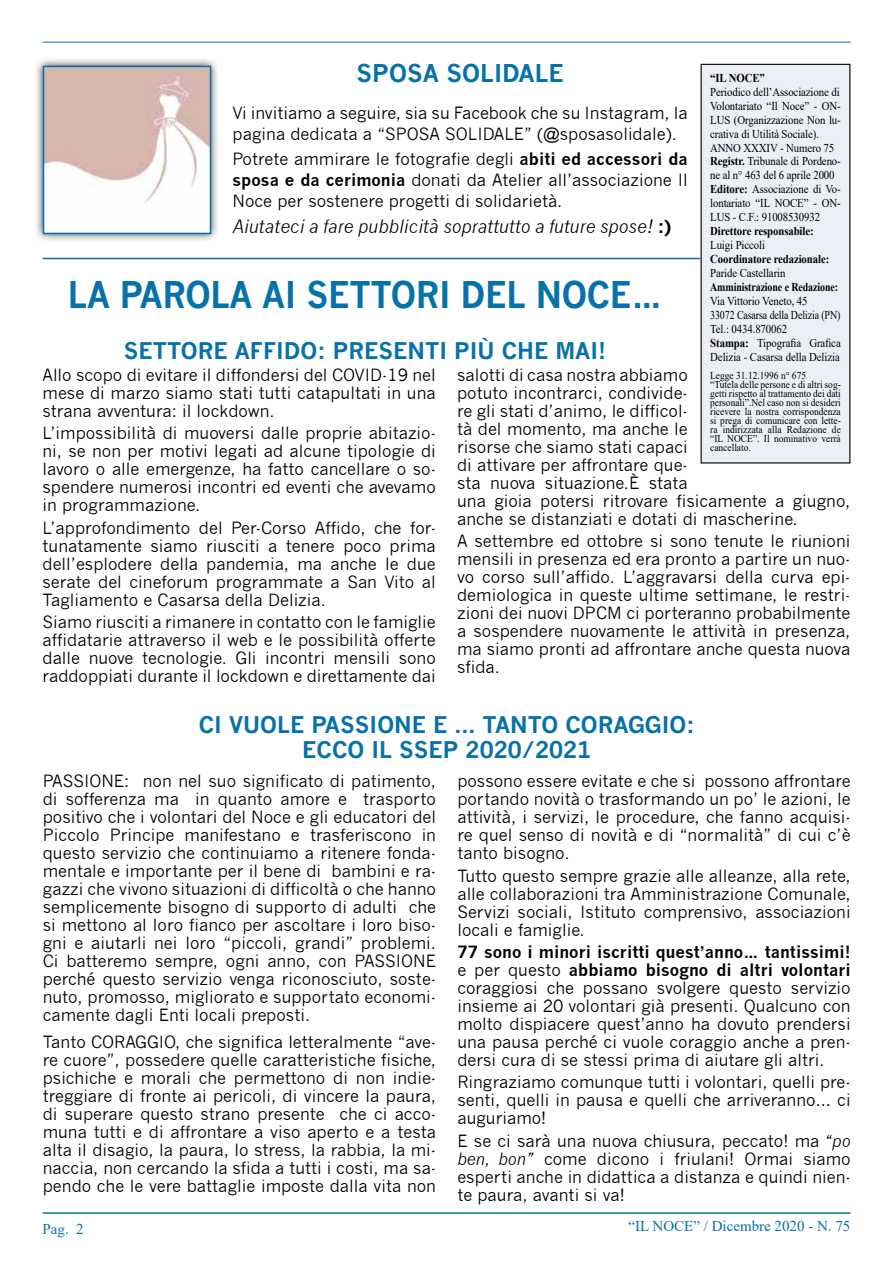
<style>
.page{position:relative;width:893px;height:1263px;background:#fff}
.page>*{position:absolute;margin:0;border:0;box-sizing:border-box;transform-origin:0 0}
.t1{font:700 36px "News Gothic";letter-spacing:-.01em;color:#0771a9;scale:.94 1}
.t2{font:700 24px "News Gothic";color:#0771a9}
.t3{font:700 22.5px/25.2px "News Gothic";color:#0771a9;text-align:center}
.t4{font:italic 18px "News Gothic";color:#000}
.t5{font:16.5px/18px "News Gothic";color:#000;text-align:justify}
.t6{font:15px "Times New Roman";color:#0771a9}
.t7{font:12px/14px "Times New Roman";letter-spacing:-.01em;color:#000;scale:.9 1}
.t8{font:700 12px "Times New Roman";letter-spacing:-.01em;color:#000;scale:.9 1}
.t9{font:700 12px "Times New Roman";letter-spacing:-.01em;color:#000;scale:.83 1}
.t10{font:10.5px/9px "Times New Roman";color:#000;scale:.9 1}
.s1{font-weight:700}
.s2{font-weight:700;font-style:normal}
.s3{font-style:italic}
</style>
<div class="page">
<hr style="left:43px;top:1212px;width:807px;height:2px;background:#0771a9">
<hr style="left:43px;top:42px;width:807px;height:1px;background:#0771a9">
<div style="left:701px;top:64px;width:149px;height:399px;background:#edeff6"></div>
<hr style="left:43px;top:258px;width:658px;height:1px;background:#0771a9">
<div style="left:34px;top:57px;width:186px;height:186px;background:#000;opacity:.75"></div>
<img style="left:46px;top:69px;width:162px;height:162px">
<div style="left:43px;top:66px;width:168px;height:168px;border:2px solid #0771a9"></div>
<h2 class="t2" style="left:357px;top:59px;width:209px">SPOSA SOLIDALE</h2>
<p class="t5" style="left:233px;top:103px;width:457px;line-height:21px">Vi invitiamo a seguire, sia su Facebook che su Instagram, la pagina dedicata a “SPOSA SOLIDALE” (@sposasolidale).</p>
<p class="t5" style="left:233px;top:149px;width:457px;line-height:21px">Potrete ammirare le fotografie degli <span class="s1">abiti ed accessori da sposa e da cerimonia</span> donati da Atelier all’associazione Il Noce per sostenere progetti di solidarietà.</p>
<p class="t4" style="left:233px;top:215px;width:440px">Aiutateci a fare pubblicità soprattutto a future spose! <span class="s2">:)</span></p>
<p class="t8" style="left:710px;top:69px;width:62px">“IL NOCE”</p>
<p class="t7" style="left:710px;top:84px;width:147px">Periodico dell’Associazione di<br>Volontariato “Il Noce” - ON-<br>LUS (Organizzazione Non lu&shy;crativa di Utilità Sociale).<br>ANNO XXXIV - Numero 75<br><span class="s1">Registr.</span> Tribunale di Pordeno&shy;ne al n° 463 del 6 aprile 2000<br><span class="s1">Editore:</span> Associazione di Vo&shy;lontariato “IL NOCE” - ON-<br>LUS - C.F.: 91008530932</p>
<p class="t8" style="left:710px;top:223px;width:117px">Direttore responsabile:</p>
<p class="t7" style="left:710px;top:238px;width:62px">Luigi Piccoli</p>
<p class="t8" style="left:710px;top:250px;width:134px">Coordinatore redazionale:</p>
<p class="t7" style="left:710px;top:266px;width:85px">Paride Castellarin</p>
<p class="t9" style="left:710px;top:278px;width:156px">Amministrazione e Redazione:</p>
<p class="t7" style="left:710px;top:294px;width:147px">Via Vittorio Veneto, 45<br>33072 Casarsa della Delizia (PN)<br>Tel.: 0434.870062<br><span class="s1">Stampa:</span> Tipografia Grafica<br>Delizia - Casarsa della Delizia</p>
<p class="t10" style="left:710px;top:371px;width:147px">Legge 31.12.1996 n° 675<br>“Tutela delle persone e di altri sog&shy;getti rispetto al trattamento dei dati personali”.Nel caso non si desideri ricevere la nostra corrispondenza si prega di comunicare con lette&shy;ra indirizzata alla Redazione de “IL NOCE”. Il nominativo verrà cancellato.</p>
<h1 class="t1" style="left:68px;top:273px;width:634px">LA PAROLA AI SETTORI DEL NOCE…</h1>
<h3 class="t3" style="left:124px;top:337px;width:484px">SETTORE AFFIDO: PRESENTI PIÙ CHE MAI!</h3>
<p class="t5" style="left:43px;top:366px;width:395px">Allo scopo di evitare il diffondersi del COVID-19 nel mese di marzo siamo stati tutti catapultati in una strana avventura: il lockdown.</p>
<p class="t5" style="left:43px;top:424px;width:395px">L’impossibilità di muoversi dalle proprie abitazio&shy;ni, se non per motivi legati ad alcune tipologie di lavoro o alle emergenze, ha fatto cancellare o so&shy;spendere numerosi incontri ed eventi che avevamo in programmazione.</p>
<p class="t5" style="left:43px;top:519px;width:395px">L’approfondimento del Per-Corso Affido, che for&shy;tunatamente siamo riusciti a tenere poco prima dell’esplodere della pandemia, ma anche le due serate del cineforum programmate a San Vito al Tagliamento e Casarsa della Delizia.</p>
<p class="t5" style="left:43px;top:613px;width:395px">Siamo riusciti a rimanere in contatto con le famiglie affidatarie attraverso il web e le possibilità offerte dalle nuove tecnologie. Gli incontri mensili sono raddoppiati durante il lockdown e direttamente dai</p>
<p class="t5" style="left:457px;top:366px;width:395px;text-align:left">salotti di casa nostra abbiamo<br>potuto incontrarci, condivide-<br>re gli stati d’animo, le difficol-<br>tà del momento, ma anche le<br>risorse che siamo stati capaci<br>di attivare per affrontare que-<br>sta nuova situazione.È stata<br>una gioia potersi ritrovare fisicamente a giugno, anche se distanziati e dotati di mascherine.</p>
<p class="t5" style="left:457px;top:532px;width:395px">A settembre ed ottobre si sono tenute le riunioni mensili in presenza ed era pronto a partire un nuo&shy;vo corso sull’affido. L’aggravarsi della curva epi&shy;demiologica in queste ultime settimane, le restri&shy;zioni dei nuovi DPCM ci porteranno probabilmente a sospendere nuovamente le attività in presenza, ma siamo pronti ad affrontare anche questa nuova sfida.</p>
<h3 class="t3" style="left:199px;top:711px;width:497px">CI VUOLE PASSIONE E ... TANTO CORAGGIO:<br>ECCO IL SSEP 2020/2021</h3>
<p class="t5" style="left:43px;top:772px;width:395px">PASSIONE: non nel suo significato di patimento, di sofferenza ma in quanto amore e trasporto positivo che i volontari del Noce e gli educatori del Piccolo Principe manifestano e trasferiscono in questo servizio che continuiamo a ritenere fonda&shy;mentale e importante per il bene di bambini e ra&shy;gazzi che vivono situazioni di difficoltà o che hanno semplicemente bisogno di supporto di adulti che si mettono al loro fianco per ascoltare i loro biso&shy;gni e aiutarli nei loro “piccoli, grandi” problemi.<br>Ci batteremo sempre, ogni anno, con PASSIONE perché questo servizio venga riconosciuto, soste&shy;nuto, promosso, migliorato e supportato economi&shy;camente dagli Enti locali preposti.</p>
<p class="t5" style="left:43px;top:1033px;width:395px">Tanto CORAGGIO, che significa letteralmente “ave&shy;re cuore”, possedere quelle caratteristiche fisiche, psichiche e morali che permettono di non indie&shy;treggiare di fronte ai pericoli, di vincere la paura, di superare questo strano presente che ci acco&shy;muna tutti e di affrontare a viso aperto e a testa alta il disagio, la paura, lo stress, la rabbia, la mi&shy;naccia, non cercando la sfida a tutti i costi, ma sa&shy;pendo che le vere battaglie imposte dalla vita non</p>
<p class="t5" style="left:457px;top:772px;width:395px">possono essere evitate e che si possono affrontare portando novità o trasformando un po’ le azioni, le attività, i servizi, le procedure, che fanno acquisi&shy;re quel senso di novità e di “normalità” di cui c’è tanto bisogno.</p>
<p class="t5" style="left:457px;top:867px;width:395px">Tutto questo sempre grazie alle alleanze, alla rete, alle collaborazioni tra Amministrazione Comunale, Servizi sociali, Istituto comprensivo, associazioni locali e famiglie.</p>
<p class="t5" style="left:457px;top:943px;width:395px"><span class="s1">77 sono i minori iscritti quest’anno… tantissimi! </span>e per questo <span class="s1">abbiamo bisogno di altri volontari </span>coraggiosi che possano svolgere questo servizio insieme ai 20 volontari già presenti. Qualcuno con molto dispiacere quest’anno ha dovuto prendersi una pausa perché ci vuole coraggio anche a pren&shy;dersi cura di se stessi prima di aiutare gli altri.</p>
<p class="t5" style="left:457px;top:1073px;width:395px">Ringraziamo comunque tutti i volontari, quelli pre&shy;senti, quelli in pausa e quelli che arriveranno… ci auguriamo!</p>
<p class="t5" style="left:457px;top:1131px;width:395px">E se ci sarà una nuova chiusura, peccato! ma <span class="s3">“po ben, bon”</span> come dicono i friulani! Ormai siamo esperti anche in didattica a distanza e quindi nien&shy;te paura, avanti si va!</p>
<p class="t6" style="left:43px;top:1218px;width:43px">Pag. 2</p>
<p class="t6" style="left:629px;top:1215px;width:223px">“IL NOCE” / Dicembre 2020 - N. 75</p>
</div>
